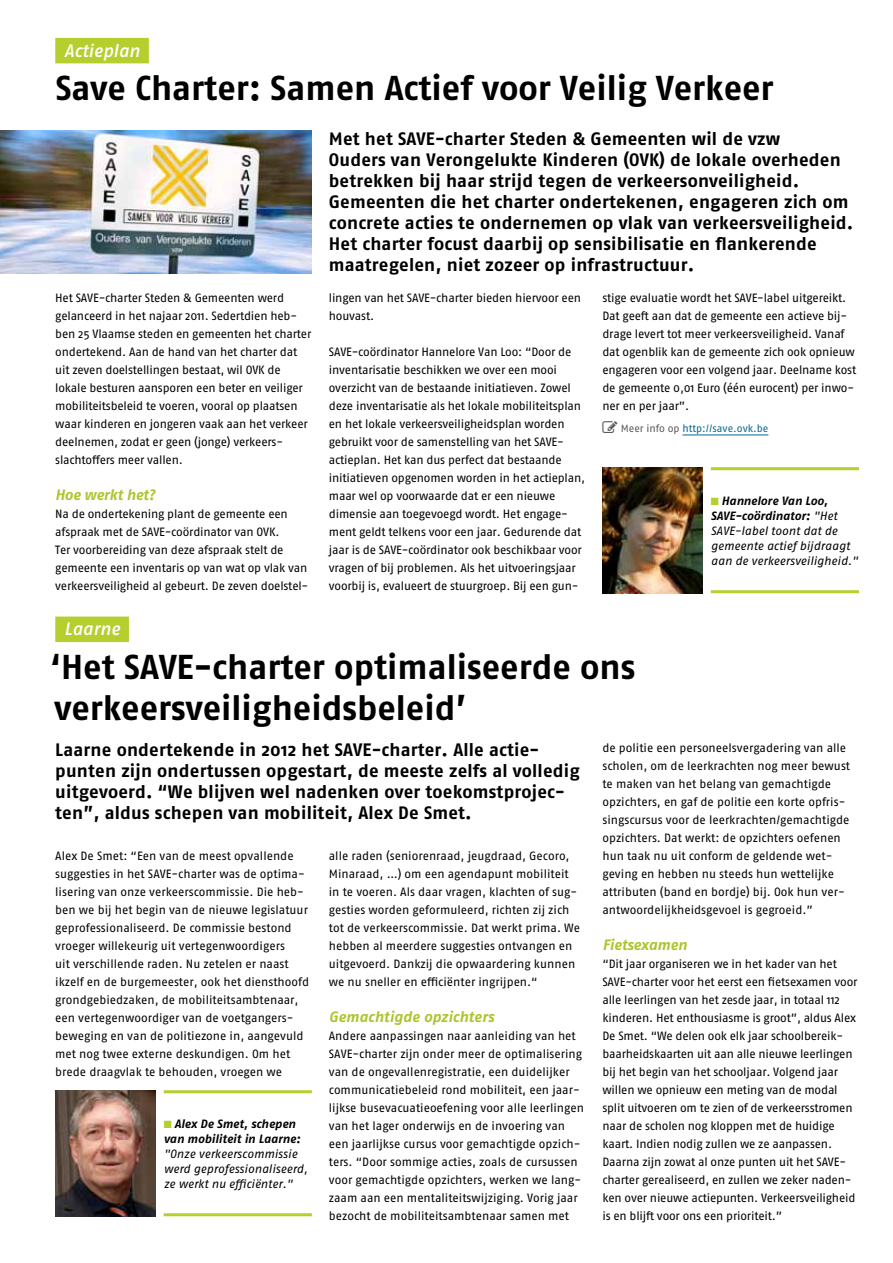
<style>
.page{position:relative;width:893px;height:1263px;background:#fff}
.page>*{position:absolute;margin:0;border:0;box-sizing:border-box;transform-origin:0 0}
.t1{font:700 34.5px/41.4px "Fago OT";color:#000}
.t2{font:700 18px/21px "Fago OT";letter-spacing:.01em;color:#000}
.t3{font:italic 500 18px "Fago OT";color:#fff}
.t4{font:italic 700 15px "Fago OT";color:#abc62f}
.t5{font:12px/18px "Fago OT";letter-spacing:-.015em;color:#000}
.t6{font:italic 12px/15px "Fago OT";color:#000}
.t7{font:italic 700 12px/15px "Fago OT";color:#000}
.t8{font:10.5px "Fago OT";color:#006991}
.s1{color:#58595b}
.s2{color:#b6cf2f}
.s3{font-weight:700}
</style>
<div class="page">
<div style="left:55px;top:38px;width:94px;height:25px;background:#b6cf2f"></div>
<div style="left:55px;top:616px;width:74px;height:26px;background:#b6cf2f"></div>
<img style="left:0;top:131px;width:312px;height:142px">
<hr style="left:682px;top:435px;width:86px;height:1px;background:#006991">
<img style="left:602px;top:467px;width:100px;height:126px">
<hr style="left:711px;top:467px;width:148px;height:3px;background:#b6cf2f">
<hr style="left:711px;top:590px;width:148px;height:3px;background:#b6cf2f">
<img style="left:55px;top:1090px;width:100px;height:126px">
<hr style="left:164px;top:1090px;width:148px;height:3px;background:#b6cf2f">
<hr style="left:164px;top:1213px;width:148px;height:3px;background:#b6cf2f">
<h2 class="t3" style="left:64px;top:40px;width:77px">Actieplan</h2>
<h1 class="t1" style="left:56px;top:67px;width:719px">Save Charter: Samen Actief voor Veilig Verkeer</h1>
<p class="t5" style="left:55px;top:289px;width:258px">Het SAVE-charter Steden &amp; Gemeenten werd gelanceerd in het najaar 2011. Sedertdien heb&shy;ben 25 Vlaamse steden en gemeenten het charter ondertekend. Aan de hand van het charter dat uit zeven doelstellingen bestaat, wil OVK de lokale besturen aansporen een beter en veiliger mobiliteitsbeleid te voeren, vooral op plaatsen waar kinderen en jongeren vaak aan het verkeer deelnemen, zodat er geen (jonge) verkeers&shy;slachtoffers meer vallen.</p>
<p class="t4" style="left:55px;top:486px;width:101px">Hoe werkt het?</p>
<p class="t5" style="left:55px;top:505px;width:255px">Na de ondertekening plant de gemeente een afspraak met de SAVE-coördinator van OVK.<br>Ter voorbereiding van deze afspraak stelt de gemeente een inventaris op van wat op vlak van verkeersveiligheid al gebeurt. De zeven doelstel-</p>
<h2 class="t3" style="left:64px;top:618px;width:57px">Laarne</h2>
<p class="t2" style="left:329px;top:128px;width:526px">Met het SAVE-charter Steden &amp; Gemeenten wil de vzw<br>Ouders van Verongelukte Kinderen (OVK) de lokale overheden betrekken bij haar strijd tegen de verkeersonveiligheid.<br>Gemeenten die het charter ondertekenen, engageren zich om concrete acties te ondernemen op vlak van verkeersveiligheid.<br>Het charter focust daarbij op sensibilisatie en flankerende maatregelen, niet zozeer op infrastructuur.</p>
<p class="t5" style="left:329px;top:289px;width:254px">lingen van het SAVE-charter bieden hiervoor een houvast.</p>
<p class="t5" style="left:329px;top:343px;width:258px">SAVE-coördinator Hannelore Van Loo: “Door de inventarisatie beschikken we over een mooi overzicht van de bestaande initiatieven. Zowel deze inventarisatie als het lokale mobiliteitsplan en het lokale verkeersveiligheidsplan worden gebruikt voor de samenstelling van het SAVE&shy;actieplan. Het kan dus perfect dat bestaande initiatieven opgenomen worden in het actieplan, maar wel op voorwaarde dat er een nieuwe dimensie aan toegevoegd wordt. Het engage&shy;ment geldt telkens voor een jaar. Gedurende dat jaar is de SAVE-coördinator ook beschikbaar voor vragen of bij problemen. Als het uitvoeringsjaar voorbij is, evalueert de stuurgroep. Bij een gun-</p>
<p class="t5" style="left:602px;top:289px;width:255px">stige evaluatie wordt het SAVE-label uitgereikt.<br>Dat geeft aan dat de gemeente een actieve bij&shy;drage levert tot meer verkeersveiligheid. Vanaf dat ogenblik kan de gemeente zich ook opnieuw engageren voor een volgend jaar. Deelname kost de gemeente 0,01 Euro (één eurocent) per inwo&shy;ner en per jaar”.</p>
<p class="t8" style="left:621px;top:422px;width:149px"><span class="s1">Meer info op</span> http://save.ovk.be</p>
<p class="t6" style="left:711px;top:493px;width:149px"><span class="s2">■</span> <span class="s3">Hannelore Van Loo,<br>SAVE-coördinator:</span> "Het<br>SAVE-label toont dat de gemeente actief bijdraagt aan de verkeersveiligheid."</p>
<h1 class="t1" style="left:50px;top:646px;width:587px">‘Het SAVE-charter optimaliseerde ons verkeersveiligheidsbeleid’</h1>
<h2 class="t2" style="left:55px;top:739px;width:526px">Laarne ondertekende in 2012 het SAVE-charter. Alle actie&shy;punten zijn ondertussen opgestart, de meeste zelfs al volledig uitgevoerd. “We blijven wel nadenken over toekomstprojec&shy;ten”, aldus schepen van mobiliteit, Alex De Smet.</h2>
<p class="t5" style="left:55px;top:847px;width:255px">Alex De Smet: “Een van de meest opvallende suggesties in het SAVE-charter was de optima&shy;lisering van onze verkeerscommissie. Die heb&shy;ben we bij het begin van de nieuwe legislatuur geprofessionaliseerd. De commissie bestond vroeger willekeurig uit vertegenwoordigers<br>uit verschillende raden. Nu zetelen er naast ikzelf en de burgemeester, ook het diensthoofd grondgebiedzaken, de mobiliteitsambtenaar, een vertegenwoordiger van de voetgangers&shy;beweging en van de politiezone in, aangevuld met nog twee externe deskundigen. Om het brede draagvlak te behouden, vroegen we</p>
<p class="t5" style="left:329px;top:847px;width:253px">alle raden (seniorenraad, jeugdraad, Gecoro, Minaraad, …) om een agendapunt mobiliteit in te voeren. Als daar vragen, klachten of sug&shy;gesties worden geformuleerd, richten zij zich tot de verkeerscommissie. Dat werkt prima. We hebben al meerdere suggesties ontvangen en uitgevoerd. Dankzij die opwaardering kunnen we nu sneller en efficiënter ingrijpen.“</p>
<p class="t4" style="left:329px;top:1008px;width:167px">Gemachtigde opzichters</p>
<p class="t5" style="left:329px;top:1027px;width:257px">Andere aanpassingen naar aanleiding van het SAVE-charter zijn onder meer de optimalisering van de ongevallenregistratie, een duidelijker communicatiebeleid rond mobiliteit, een jaar&shy;lijkse busevacuatieoefening voor alle leerlingen van het lager onderwijs en de invoering van een jaarlijkse cursus voor gemachtigde opzich&shy;ters. “Door sommige acties, zoals de cursussen voor gemachtigde opzichters, werken we lang&shy;zaam aan een mentaliteitswijziging. Vorig jaar bezocht de mobiliteitsambtenaar samen met</p>
<p class="t7" style="left:164px;top:1116px;width:138px"><span class="s2">■</span> Alex De Smet, schepen van mobiliteit in Laarne:</p>
<p class="t6" style="left:164px;top:1146px;width:145px">"Onze verkeerscommissie werd geprofessionaliseerd, ze werkt nu efficiënter."</p>
<p class="t5" style="left:602px;top:739px;width:249px">de politie een personeelsvergadering van alle scholen, om de leerkrachten nog meer bewust te maken van het belang van gemachtigde opzichters, en gaf de politie een korte opfris&shy;singscursus voor de leerkrachten/gemachtigde opzichters. Dat werkt: de opzichters oefenen hun taak nu uit conform de geldende wet&shy;geving en hebben nu steeds hun wettelijke attributen (band en bordje) bij. Ook hun ver&shy;antwoordelijkheidsgevoel is gegroeid.”</p>
<p class="t4" style="left:602px;top:936px;width:86px">Fietsexamen</p>
<p class="t5" style="left:602px;top:955px;width:257px">“Dit jaar organiseren we in het kader van het SAVE-charter voor het eerst een fietsexamen voor alle leerlingen van het zesde jaar, in totaal 112 kinderen. Het enthousiasme is groot”, aldus Alex De Smet. “We delen ook elk jaar schoolbereik&shy;baarheidskaarten uit aan alle nieuwe leerlingen bij het begin van het schooljaar. Volgend jaar willen we opnieuw een meting van de modal split uitvoeren om te zien of de verkeersstromen naar de scholen nog kloppen met de huidige kaart. Indien nodig zullen we ze aanpassen.<br>Daarna zijn zowat al onze punten uit het SAVE&shy;charter gerealiseerd, en zullen we zeker naden&shy;ken over nieuwe actiepunten. Verkeersveiligheid is en blijft voor ons een prioriteit.”</p>
</div>
